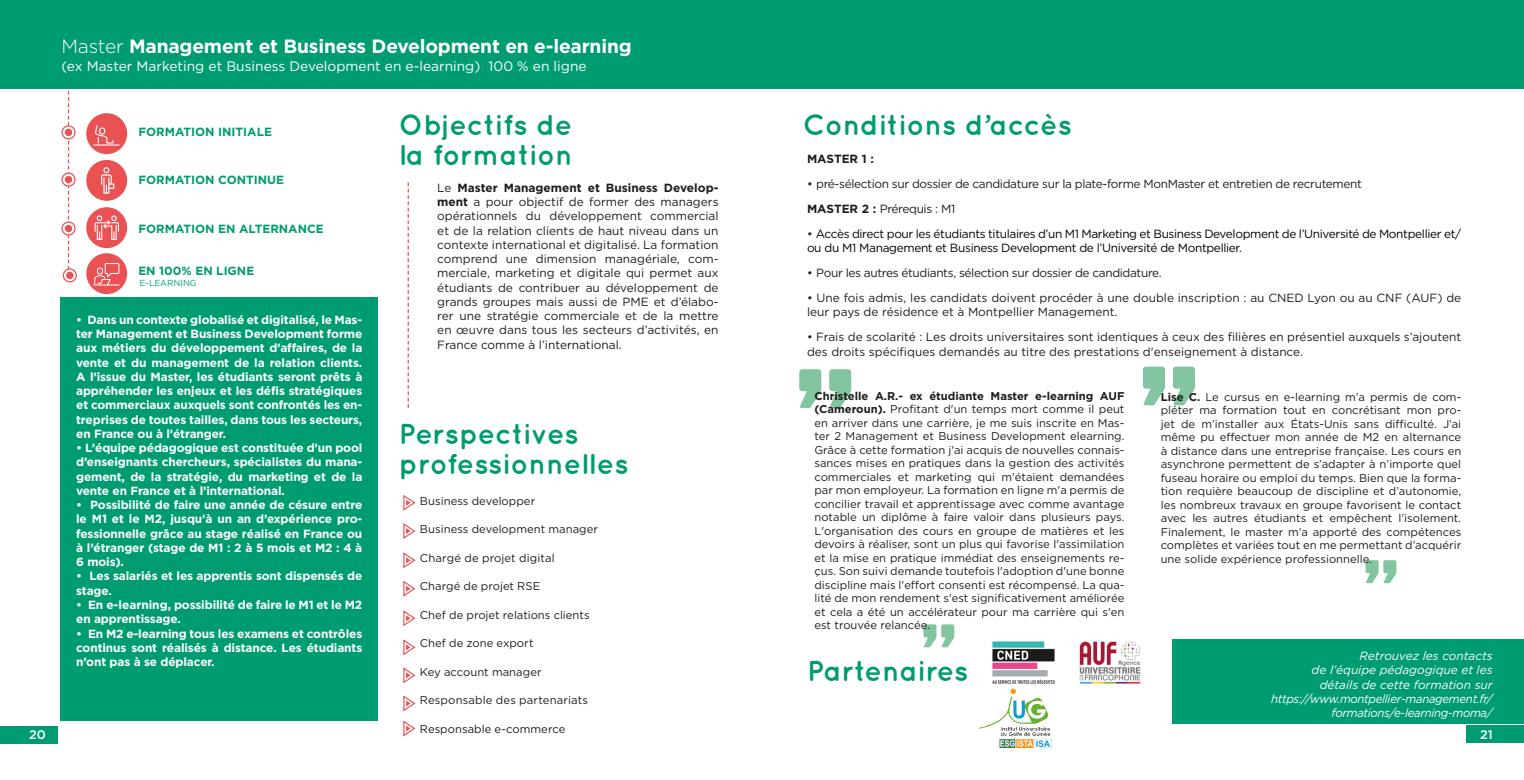
<style>
.page{position:relative;width:1524px;height:780px;background:#fff}
.page>*{position:absolute;margin:0;border:0;box-sizing:border-box;transform-origin:0 0}
.TITRES{font:700 28.75px/30px "Quicksand";color:#009c71}
.t1{font:700 19.12px "Gotham";letter-spacing:-.01em;color:#fff}
.t2{font:13.75px "Gotham";color:#fff}
.t3{font:500 12.5px "Gotham";color:#fff}
.t4{font:700 11.88px/14.2px "Gotham";letter-spacing:-.01em;color:#fff;text-align:justify}
.t5{font:11.88px/14.2px "Gotham";color:#1d1d1b}
.t6{font:11.88px/14.2px "Gotham";letter-spacing:-.03em;color:#000}
.t7{font:11.88px "Gotham";letter-spacing:-.03em;color:#1d1d1b}
.t8{font:italic 11.88px/14.2px "Gotham";letter-spacing:-.01em;color:#fff;text-align:right}
.t9{font:700 11.88px "Gotham";color:#009c71}
.t10{font:italic 11.88px "Gotham";letter-spacing:-.01em;color:#fff;scale:.96 1}
.t11{font:700 11.88px "Gotham";color:#1d1d1b}
.t12{font:11.25px/13.5px "Gotham";color:#1d1d1b;text-align:justify}
.t13{font:8.75px "Gotham";color:#009c71}
.s1{font-weight:300}
.s2{font-weight:700}
.s3{color:#1d1d1b}
</style>
<div class="page">
<svg style="left:68px;top:88px;width:1px;height:180px"></svg>
<div style="left:0;top:0;width:1524px;height:88px;background:#009c71"></div>
<svg style="left:62px;top:173px;width:13px;height:13px"></svg>
<div style="left:61px;top:172px;width:15px;height:15px;border:1px solid #ea5153;border-radius:50%"></div>
<div style="left:65px;top:176px;width:7px;height:7px;background:#ea5153;border-radius:50%"></div>
<svg style="left:62px;top:126px;width:13px;height:13px"></svg>
<div style="left:61px;top:125px;width:15px;height:14px;border:1px solid #ea5153;border-radius:50%"></div>
<div style="left:65px;top:129px;width:7px;height:7px;background:#ea5153;border-radius:50%"></div>
<div style="left:86px;top:160px;width:41px;height:41px;background:#ea5153;border-radius:50%"></div>
<svg style="left:101px;top:167px;width:13px;height:27px"></svg>
<div style="left:86px;top:113px;width:41px;height:41px;background:#ea5153;border-radius:50%"></div>
<svg style="left:93px;top:125px;width:26px;height:20px"></svg>
<div style="left:60px;top:297px;width:318px;height:423px;background:#009c71"></div>
<svg style="left:408px;top:182px;width:1px;height:226px"></svg>
<svg style="left:62px;top:222px;width:13px;height:13px"></svg>
<div style="left:61px;top:221px;width:15px;height:14px;border:1px solid #ea5153;border-radius:50%"></div>
<div style="left:65px;top:225px;width:7px;height:7px;background:#ea5153;border-radius:50%"></div>
<div style="left:86px;top:207px;width:41px;height:41px;background:#ea5153;border-radius:50%"></div>
<svg style="left:95px;top:215px;width:24px;height:25px"></svg>
<svg style="left:403px;top:495px;width:13px;height:16px"></svg>
<svg style="left:403px;top:552px;width:13px;height:17px"></svg>
<svg style="left:403px;top:523px;width:13px;height:16px"></svg>
<svg style="left:403px;top:580px;width:13px;height:17px"></svg>
<svg style="left:403px;top:610px;width:13px;height:16px"></svg>
<svg style="left:403px;top:639px;width:13px;height:17px"></svg>
<svg style="left:403px;top:667px;width:13px;height:17px"></svg>
<svg style="left:403px;top:695px;width:13px;height:17px"></svg>
<svg style="left:403px;top:720px;width:13px;height:17px"></svg>
<img style="left:1079px;top:641px;width:62px;height:43px">
<div style="left:1172px;top:638px;width:352px;height:85px;background:#009c71"></div>
<svg style="left:1143px;top:366px;width:52px;height:39px"></svg>
<svg style="left:1365px;top:560px;width:31px;height:23px"></svg>
<img style="left:992px;top:641px;width:63px;height:43px">
<svg style="left:799px;top:369px;width:52px;height:39px"></svg>
<svg style="left:923px;top:624px;width:31px;height:23px"></svg>
<img style="left:979px;top:688px;width:73px;height:61px">
<div style="left:86px;top:253px;width:41px;height:41px;background:#ea5153;border-radius:50%"></div>
<svg style="left:93px;top:263px;width:27px;height:23px"></svg>
<svg style="left:63px;top:269px;width:13px;height:13px"></svg>
<div style="left:63px;top:268px;width:14px;height:14px;border:1px solid #ea5153;border-radius:50%"></div>
<div style="left:66px;top:272px;width:8px;height:7px;background:#ea5153;border-radius:50%"></div>
<div style="left:0;top:725px;width:57px;height:18px;background:#009c71"></div>
<div style="left:1466px;top:725px;width:58px;height:18px;background:#009c71"></div>
<p class="t1" style="left:61px;top:35px;width:572px"><span class="s1">Master</span> Management et Business Development en e-learning</p>
<p class="t2" style="left:61px;top:58px;width:527px">(ex Master Marketing et Business Development en e-learning) 100 % en ligne</p>
<p class="TITRES" style="left:803px;top:109px;width:270px">Conditions d’accès</p>
<p class="TITRES" style="left:399px;top:109px;width:175px">Objectifs de la formation</p>
<p class="t5" style="left:437px;top:180px;width:283px;text-align:justify">Le <span class="s2">Master Management et Business Develop&shy;ment</span> a pour objectif de former des managers opérationnels du développement commercial et de la relation clients de haut niveau dans un contexte international et digitalisé. La formation comprend une dimension managériale, com&shy;merciale, marketing et digitale qui permet aux étudiants de contribuer au développement de grands groupes mais aussi de PME et d’élabo&shy;rer une stratégie commerciale et de la mettre en œuvre dans tous les secteurs d’activités, en France comme à l’international.</p>
<p class="t9" style="left:138px;top:125px;width:135px">FORMATION INITIALE</p>
<p class="t9" style="left:138px;top:173px;width:147px">FORMATION CONTINUE</p>
<p class="t11" style="left:807px;top:152px;width:68px">MASTER 1 :</p>
<p class="t7" style="left:807px;top:176px;width:556px">• pré-sélection sur dossier de candidature sur la plate-forme MonMaster et entretien de recrutement</p>
<p class="t7" style="left:807px;top:201px;width:150px"><span class="s2">MASTER 2 :</span> Prérequis : M1</p>
<p class="t6" style="left:807px;top:226px;width:656px"><span class="s3">•</span> Accès direct pour les étudiants titulaires d’un M1 Marketing et Business Development de l’Université de Montpellier et/ ou du M1 Management et Business Development de l’Université de Montpellier.</p>
<p class="t7" style="left:807px;top:265px;width:356px">• Pour les autres étudiants, sélection sur dossier de candidature.</p>
<p class="t5" style="left:807px;top:290px;width:656px">• Une fois admis, les candidats doivent procéder à une double inscription : au CNED Lyon ou au CNF (AUF) de leur pays de résidence et à Montpellier Management.</p>
<p class="t5" style="left:807px;top:330px;width:656px">• Frais de scolarité : Les droits universitaires sont identiques à ceux des filières en présentiel auxquels s’ajoutent des droits spécifiques demandés au titre des prestations d'enseignement à distance.</p>
<p class="t9" style="left:138px;top:222px;width:187px">FORMATION EN ALTERNANCE</p>
<p class="t9" style="left:138px;top:263px;width:117px">EN 100% EN LIGNE</p>
<p class="t13" style="left:140px;top:277px;width:59px">E-LEARNING</p>
<p class="t4" style="left:76px;top:312px;width:288px">• Dans un contexte globalisé et digitalisé, le Mas&shy;ter Management et Business Development forme aux métiers du développement d’affaires, de la vente et du management de la relation clients.<br>A l’issue du Master, les étudiants seront prêts à appréhender les enjeux et les défis stratégiques et commerciaux auxquels sont confrontés les en&shy;treprises de toutes tailles, dans tous les secteurs, en France ou à l’étranger.</p>
<p class="t4" style="left:76px;top:440px;width:288px">• L’équipe pédagogique est constituée d’un pool d’enseignants chercheurs, spécialistes du mana&shy;gement, de la stratégie, du marketing et de la vente en France et à l’international.</p>
<p class="t4" style="left:76px;top:497px;width:288px">• Possibilité de faire une année de césure entre le M1 et le M2, jusqu’à un an d’expérience pro&shy;fessionnelle grâce au stage réalisé en France ou à l’étranger (stage de M1 : 2 à 5 mois et M2 : 4 à 6 mois).</p>
<p class="t4" style="left:76px;top:569px;width:288px">• Les salariés et les apprentis sont dispensés de stage.</p>
<p class="t4" style="left:76px;top:597px;width:288px">• En e-learning, possibilité de faire le M1 et le M2 en apprentissage.</p>
<p class="t4" style="left:76px;top:626px;width:288px">• En M2 e-learning tous les examens et contrôles continus sont réalisés à distance. Les étudiants n’ont pas à se déplacer.</p>
<p class="t12" style="left:814px;top:389px;width:312px"><span class="s2">Christelle A.R.- ex étudiante Master e-learning AUF (Cameroun).</span> Profitant d'un temps mort comme il peut en arriver dans une carrière, je me suis inscrite en Mas&shy;ter 2 Management et Business Development elearning.<br>Grâce à cette formation j'ai acquis de nouvelles connais&shy;sances mises en pratiques dans la gestion des activités commerciales et marketing qui m'étaient demandées par mon employeur. La formation en ligne m'a permis de concilier travail et apprentissage avec comme avantage notable un diplôme à faire valoir dans plusieurs pays.<br>L'organisation des cours en groupe de matières et les devoirs à réaliser, sont un plus qui favorise l'assimilation et la mise en pratique immédiat des enseignements re&shy;çus. Son suivi demande toutefois l'adoption d'une bonne discipline mais l'effort consenti est récompensé. La qua&shy;lité de mon rendement s'est significativement améliorée et cela a été un accélérateur pour ma carrière qui s'en est trouvée relancée.</p>
<p class="t12" style="left:1160px;top:389px;width:302px"><span class="s2">Lise C.</span> Le cursus en e-learning m’a permis de com&shy;pléter ma formation tout en concrétisant mon pro&shy;jet de m’installer aux États-Unis sans difficulté. J’ai même pu effectuer mon année de M2 en alternance à distance dans une entreprise française. Les cours en asynchrone permettent de s’adapter à n’importe quel fuseau horaire ou emploi du temps. Bien que la forma&shy;tion requière beaucoup de discipline et d’autonomie, les nombreux travaux en groupe favorisent le contact avec les autres étudiants et empêchent l’isolement.<br>Finalement, le master m’a apporté des compétences complètes et variées tout en me permettant d’acquérir une solide expérience professionnelle.</p>
<p class="TITRES" style="left:399px;top:418px;width:181px">Perspectives</p>
<p class="TITRES" style="left:399px;top:448px;width:231px">professionnelles</p>
<p class="t12" style="left:420px;top:493px;width:117px">Business developper</p>
<p class="t12" style="left:420px;top:522px;width:180px">Business development manager</p>
<p class="t12" style="left:420px;top:550px;width:136px">Chargé de projet digital</p>
<p class="t12" style="left:420px;top:579px;width:122px">Chargé de projet RSE</p>
<p class="t12" style="left:420px;top:607px;width:171px">Chef de projet relations clients</p>
<p class="t12" style="left:420px;top:636px;width:115px">Chef de zone export</p>
<p class="t12" style="left:420px;top:664px;width:123px">Key account manager</p>
<p class="t12" style="left:420px;top:693px;width:170px">Responsable des partenariats</p>
<p class="t12" style="left:420px;top:721px;width:147px">Responsable e-commerce</p>
<p class="t8" style="left:1271px;top:648px;width:223px">Retrouvez les contacts<br>de l’équipe pédagogique et les détails de cette formation sur https://www.montpellier-management.fr/</p>
<p class="t10" style="left:1331px;top:706px;width:169px">formations/e-learning-moma/</p>
<p class="TITRES" style="left:807px;top:655px;width:163px">Partenaires</p>
<p class="t3" style="left:29px;top:726px;width:18px">20</p>
<p class="t3" style="left:1480px;top:726px;width:14px">21</p>
</div>
